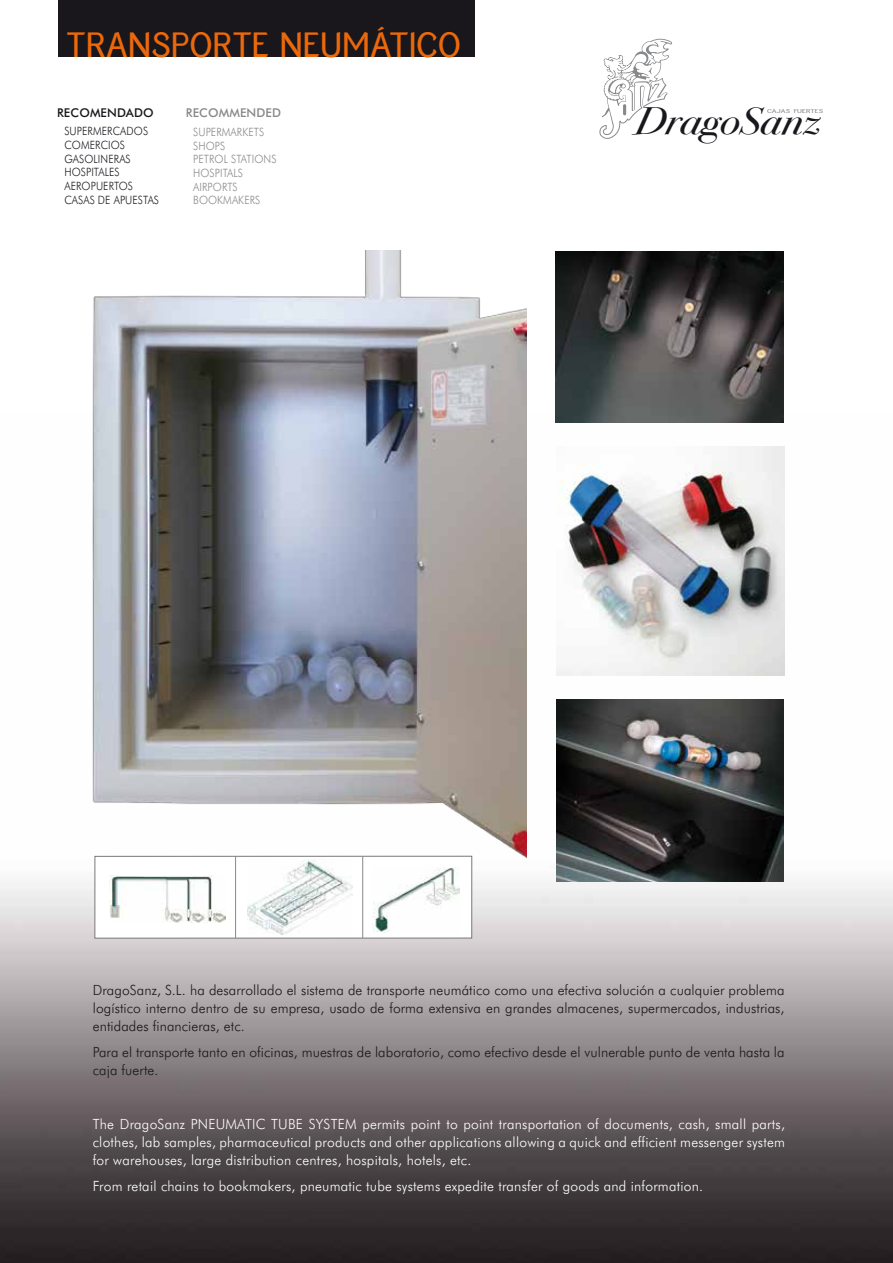
<style>
.page{position:relative;width:893px;height:1263px;background:#fff}
.page>*{position:absolute;margin:0;border:0;box-sizing:border-box;transform-origin:0 0}
.t1{font:38.1px "Bodoni Svty Two ITCTT Book Ita";color:#1a171c;scale:1.14 1}
.t2{font:33px "Equipoize Sans";letter-spacing:.01em;color:#eb690b}
.t3{font:300 14.1px/18px "Futura BT";letter-spacing:.015em;color:#fff;text-align:justify}
.t4{font:300 14.1px/18px "Futura BT";letter-spacing:.005em;color:#1a171c;text-align:justify}
.t5{font:500 12.15px "Futura BT";letter-spacing:.01em;color:#1a171c}
.t6{font:500 12.15px "Futura BT";letter-spacing:.01em;color:#87888a}
.t7{font:300 11.55px/13.6px "Futura BT";letter-spacing:.01em;color:#1a171c;scale:.9 1}
.t8{font:300 11.55px/13.6px "Futura BT";letter-spacing:.01em;color:#87888a;scale:.9 1}
.t9{font:5.25px "Equipoize Sans";letter-spacing:.015em;color:#87888a;scale:1.4 1}
</style>
<div class="page">
<img style="left:0;top:413px;width:893px;height:850px">
<div style="left:58px;top:0;width:417px;height:57px;background:#1a171c"></div>
<svg style="left:599px;top:38px;width:73px;height:101px"></svg>
<img style="left:556px;top:447px;width:228px;height:228px">
<img style="left:556px;top:700px;width:227px;height:181px">
<img style="left:556px;top:252px;width:227px;height:171px">
<div style="left:95px;top:856px;width:377px;height:82px;background:#fff"></div>
<hr style="left:235px;top:856px;width:1px;height:82px;background:#87888a">
<hr style="left:362px;top:856px;width:1px;height:82px;background:#87888a">
<img style="left:247px;top:880px;width:105px;height:54px">
<img style="left:109px;top:880px;width:117px;height:43px">
<img style="left:373px;top:880px;width:87px;height:53px">
<img style="left:69px;top:251px;width:457px;height:629px">
<h2 class="t2" style="left:66px;top:26px;width:396px">TRANSPORTE NEUMÁTICO</h2>
<p class="t5" style="left:57px;top:105px;width:98px">RECOMENDADO</p>
<p class="t6" style="left:186px;top:105px;width:97px">RECOMMENDED</p>
<p class="t7" style="left:64px;top:124px;width:107px">SUPERMERCADOS<br>COMERCIOS<br>GASOLINERAS<br>HOSPITALES<br>AEROPUERTOS<br>CASAS DE APUESTAS</p>
<p class="t8" style="left:193px;top:125px;width:94px">SUPERMARKETS<br>SHOPS<br>PETROL STATIONS<br>HOSPITALS<br>AIRPORTS<br>BOOKMAKERS</p>
<h1 class="t1" style="left:634px;top:88px;width:165px">DragoSanz</h1>
<p class="t9" style="left:767px;top:108px;width:41px">CAJAS FUERTES</p>
<p class="t4" style="left:93px;top:981px;width:693px">DragoSanz, S.L. ha desarrollado el sistema de transporte neumático como una efectiva solución a cualquier problema logístico interno dentro de su empresa, usado de forma extensiva en grandes almacenes, supermercados, industrias, entidades financieras, etc.</p>
<p class="t4" style="left:93px;top:1043px;width:693px">Para el transporte tanto en oficinas, muestras de laboratorio, como efectivo desde el vulnerable punto de venta hasta la caja fuerte.</p>
<p class="t3" style="left:93px;top:1115px;width:694px">The DragoSanz PNEUMATIC TUBE SYSTEM permits point to point transportation of documents, cash, small parts, clothes, lab samples, pharmaceutical products and other applications allowing a quick and efficient messenger system for warehouses, large distribution centres, hospitals, hotels, etc.</p>
<p class="t3" style="left:93px;top:1177px;width:612px">From retail chains to bookmakers, pneumatic tube systems expedite transfer of goods and information.</p>
</div>
